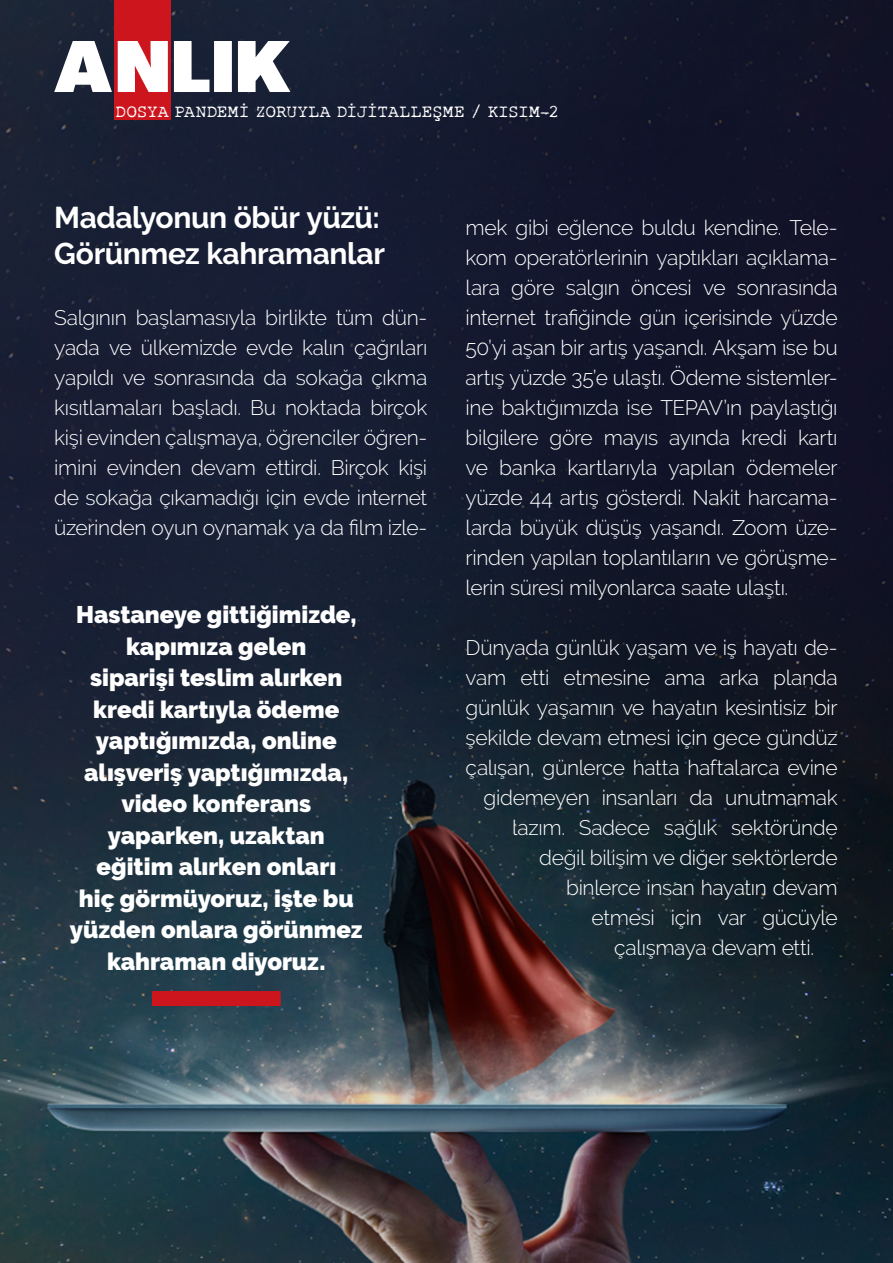
<style>
.page{position:relative;width:893px;height:1263px;background:#fff}
.page>*{position:absolute;margin:0;border:0;box-sizing:border-box;transform-origin:0 0}
.arabaslik{font:700 30px/36px "Raleway";letter-spacing:-.015em;color:#fff}
.t1{font:900 24px/31.5px "Raleway";color:#fff;text-align:center}
.t2{font:300 21px/30px "Raleway";letter-spacing:-.015em;color:#fff;text-align:justify}
.t3{font:18px "Rough Typewriter";letter-spacing:-.01em;color:#fff}
</style>
<div class="page">
<img style="left:0;top:0;width:893px;height:1263px">
<div style="left:114px;top:0;width:57px;height:120px;background:#cd151d"></div>
<svg style="left:174px;top:41px;width:116px;height:51px"></svg>
<svg style="left:118px;top:41px;width:50px;height:51px;background:#f8dedf"></svg>
<svg style="left:54px;top:41px;width:58px;height:51px"></svg>
<div style="left:152px;top:991px;width:129px;height:15px;background:#cd151d"></div>
<p class="t3" style="left:116px;top:101px;width:445px">DOSYA PANDEMİ ZORUYLA DİJİTALLEŞME / KISIM-2</p>
<p class="arabaslik" style="left:54px;top:200px;width:332px">Madalyonun öbür yüzü:<br>Görünmez kahramanlar</p>
<p class="t2" style="left:54px;top:303px;width:375px">Salgının başlamasıyla birlikte tüm dün&shy;yada ve ülkemizde evde kalın çağrıları yapıldı ve sonrasında da sokağa çıkma kısıtlamaları başladı. Bu noktada birçok kişi evinden çalışmaya, öğrenciler öğren&shy;imini evinden devam ettirdi. Birçok kişi de sokağa çıkamadığı için evde internet üzerinden oyun oynamak ya da film izle-</p>
<p class="t1" style="left:70px;top:599px;width:294px">Hastaneye gittiğimizde, kapımıza gelen<br>siparişi teslim alırken kredi kartıyla ödeme yaptığımızda, online alışveriş yaptığımızda, video konferans yaparken, uzaktan eğitim alırken onları<br>hiç görmüyoruz, işte bu yüzden onlara görünmez kahraman diyoruz.</p>
<p class="t2" style="left:466px;top:213px;width:374px">mek gibi eğlence buldu kendine. Tele&shy;kom operatörlerinin yaptıkları açıklama&shy;lara göre salgın öncesi ve sonrasında internet trafiğinde gün içerisinde yüzde 50’yi aşan bir artış yaşandı. Akşam ise bu artış yüzde 35’e ulaştı. Ödeme sistemler&shy;ine baktığımızda ise TEPAV’ın paylaştığı bilgilere göre mayıs ayında kredi kartı ve banka kartlarıyla yapılan ödemeler yüzde 44 artış gösterdi. Nakit harcama&shy;larda büyük düşüş yaşandı. Zoom üze&shy;rinden yapılan toplantıların ve görüşme&shy;lerin süresi milyonlarca saate ulaştı.</p>
<p class="t2" style="left:466px;top:633px;width:374px">Dünyada günlük yaşam ve iş hayatı de-</p>
<p class="t2" style="left:466px;top:663px;width:374px">vam etti etmesine ama arka planda</p>
<p class="t2" style="left:466px;top:693px;width:373px">günlük yaşamın ve hayatın kesintisiz bir</p>
<p class="t2" style="left:466px;top:723px;width:374px">şekilde devam etmesi için gece gündüz</p>
<p class="t2" style="left:466px;top:753px;width:374px">çalışan, günlerce hatta haftalarca evine</p>
<p class="t2" style="left:484px;top:783px;width:356px">gidemeyen insanları da unutmamak</p>
<p class="t2" style="left:512px;top:813px;width:327px">lazım. Sadece sağlık sektöründe</p>
<p class="t2" style="left:539px;top:843px;width:300px">değil bilişim ve diğer sektörlerde</p>
<p class="t2" style="left:566px;top:873px;width:273px">binlerce insan hayatın devam</p>
<p class="t2" style="left:592px;top:903px;width:248px">etmesi için var gücüyle</p>
<p class="t2" style="left:614px;top:933px;width:202px">çalışmaya devam etti.</p>
</div>
